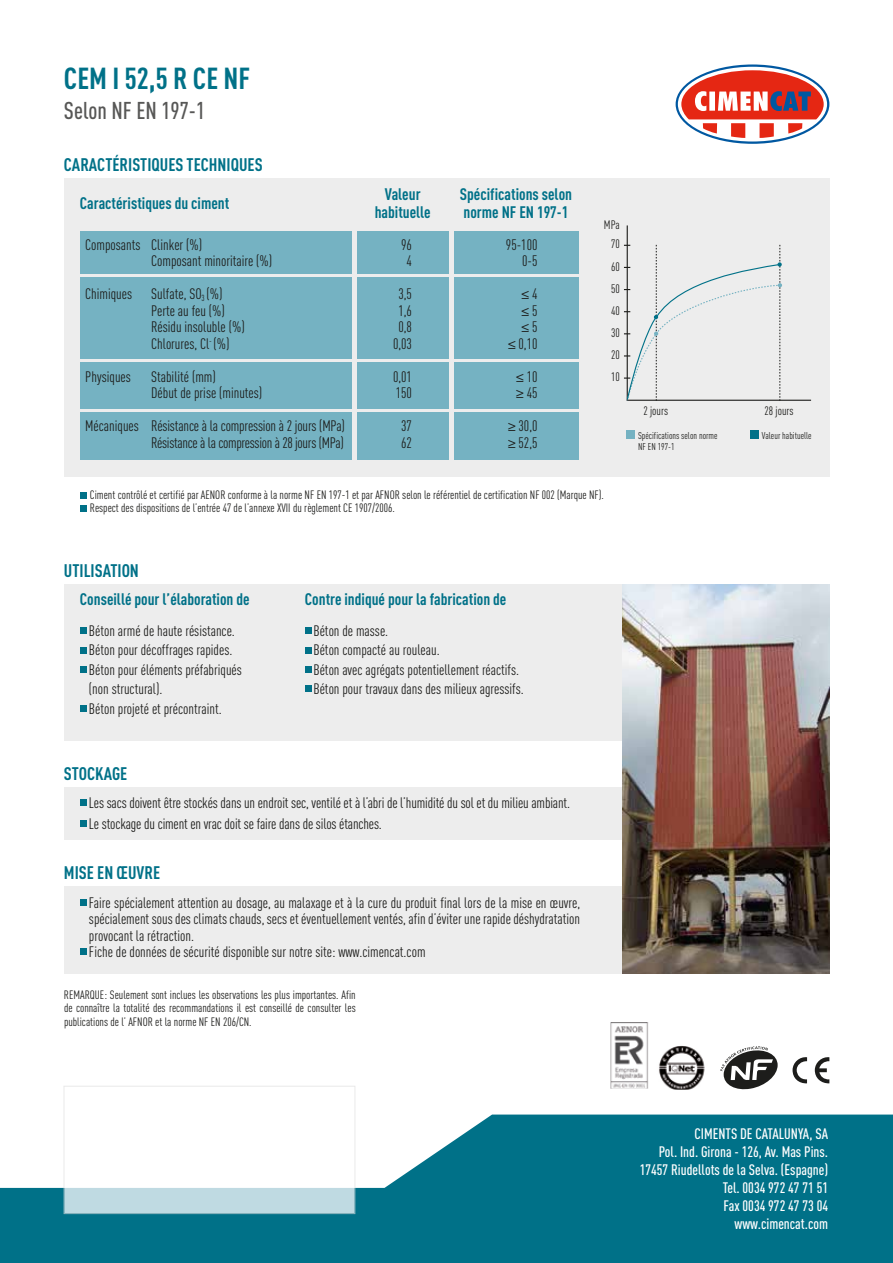
<style>
.page{position:relative;width:893px;height:1263px;background:#fff}
.page>*{position:absolute;margin:0;border:0;box-sizing:border-box;transform-origin:0 0}
.t1{font:700 30px "DIN Cond";color:#007188}
.t2{font:500 24px "DIN Cond";color:#575756}
.t3{font:700 18px "DIN Cond";color:#007188}
.t4{font:700 16.5px/18px "DIN Cond";color:#007188;text-align:center}
.t5{font:15px/16.5px "DIN Cond";color:#1d1d1b}
.t6{font:500 15px/18px "DIN Cond";color:#fff;text-align:right}
.t7{font:12.15px/22.2px "DIN Cond";color:#1d1d1b;text-align:center}
.t8{font:12px/13.5px "DIN Cond";color:#1d1d1b;text-align:justify}
.t9{font:9.75px/11.7px "DIN Cond";color:#1d1d1b}
</style>
<div class="page">
<div style="left:64px;top:179px;width:765px;height:298px;background:#ededed"></div>
<div style="left:64px;top:584px;width:765px;height:157px;background:#ededed"></div>
<div style="left:64px;top:787px;width:765px;height:53px;background:#ededed"></div>
<div style="left:64px;top:886px;width:765px;height:87px;background:#ededed"></div>
<div style="left:80px;top:232px;width:271px;height:228px;background:#75b2c2"></div>
<div style="left:454px;top:232px;width:125px;height:228px;background:#75b2c2"></div>
<div style="left:357px;top:232px;width:91px;height:228px;background:#75b2c2"></div>
<hr style="left:80px;top:274px;width:503px;height:2px;background:#ededed">
<hr style="left:79px;top:359px;width:503px;height:3px;background:#ededed">
<hr style="left:80px;top:409px;width:503px;height:3px;background:#ededed">
<img style="left:622px;top:585px;width:207px;height:388px">
<svg style="left:676px;top:64px;width:153px;height:80px"></svg>
<div style="left:80px;top:627px;width:6px;height:7px;background:#007188"></div>
<div style="left:80px;top:492px;width:6px;height:7px;background:#007188"></div>
<div style="left:80px;top:505px;width:6px;height:7px;background:#007188"></div>
<svg style="left:80px;top:799px;width:6px;height:6px"></svg>
<div style="left:80px;top:820px;width:6px;height:7px;background:#007188"></div>
<div style="left:80px;top:899px;width:6px;height:7px;background:#007188"></div>
<div style="left:305px;top:627px;width:6px;height:7px;background:#007188"></div>
<svg style="left:80px;top:647px;width:6px;height:6px"></svg>
<svg style="left:305px;top:647px;width:6px;height:6px"></svg>
<div style="left:80px;top:666px;width:6px;height:7px;background:#007188"></div>
<svg style="left:80px;top:705px;width:6px;height:6px"></svg>
<svg style="left:80px;top:949px;width:6px;height:6px"></svg>
<svg style="left:305px;top:667px;width:6px;height:6px"></svg>
<svg style="left:305px;top:686px;width:6px;height:6px"></svg>
<svg style="left:0;top:1114px;width:893px;height:149px;background:#1b8094"></svg>
<svg style="left:64px;top:1086px;width:291px;height:128px"></svg>
<div style="left:626px;top:430px;width:9px;height:9px;background:#75b2c2"></div>
<div style="left:750px;top:430px;width:9px;height:9px;background:#007188"></div>
<hr style="left:627px;top:225px;width:1px;height:176px;background:#1d1d1b">
<hr style="left:627px;top:400px;width:184px;height:1px;background:#1d1d1b">
<svg style="left:624px;top:245px;width:158px;height:156px"></svg>
<svg style="left:792px;top:1057px;width:37px;height:27px"></svg>
<svg style="left:720px;top:1046px;width:58px;height:44px"></svg>
<img style="left:610px;top:1022px;width:95px;height:68px">
<h1 class="t1" style="left:64px;top:60px;width:188px">CEM I 52,5 R CE NF</h1>
<h2 class="t2" style="left:64px;top:97px;width:143px">Selon NF EN 197-1</h2>
<p class="t3" style="left:64px;top:154px;width:200px">CARACTÉRISTIQUES TECHNIQUES</p>
<p class="t4" style="left:80px;top:193px;width:151px">Caractéristiques du ciment</p>
<p class="t5" style="left:151px;top:236px;width:122px;text-indent:-66px">Composants Clinker (%)<br>Composant minoritaire (%)</p>
<p class="t5" style="left:85px;top:286px;width:48px">Chimiques</p>
<p class="t5" style="left:151px;top:286px;width:95px">Sulfate, SO<sub>3</sub> (%)<br>Perte au feu (%)<br>Résidu insoluble (%)<br>Chlorures, Cl<sup>-</sup> (%)</p>
<p class="t5" style="left:85px;top:368px;width:47px">Physiques</p>
<p class="t5" style="left:151px;top:368px;width:112px">Stabilité (mm)<br>Début de prise (minutes)</p>
<p class="t5" style="left:85px;top:418px;width:261px;text-align:right">Mécaniques Résistance à la compression à 2 jours (MPa)<br>Résistance à la compression à 28 jours (MPa)</p>
<p class="t4" style="left:375px;top:185px;width:58px">Valeur habituelle</p>
<p class="t4" style="left:460px;top:185px;width:114px;text-align:left">Spécifications selon norme NF EN 197-1</p>
<p class="t5" style="left:401px;top:236px;width:12px;text-align:center">96<br>4</p>
<p class="t5" style="left:393px;top:286px;width:21px;text-align:center">3,5<br>1,6<br>0,8<br>0,03</p>
<p class="t5" style="left:393px;top:368px;width:21px">0,01<br>150</p>
<p class="t5" style="left:401px;top:418px;width:12px">37<br>62</p>
<p class="t5" style="left:506px;top:236px;width:33px;text-align:right">95-100<br>0-5</p>
<p class="t5" style="left:507px;top:286px;width:32px;text-align:right">≤ 4<br>≤ 5<br>≤ 5<br>≤ 0,10</p>
<p class="t5" style="left:516px;top:368px;width:23px">≤ 10 ≥ 45</p>
<p class="t5" style="left:507px;top:418px;width:32px">≥ 30,0 ≥ 52,5</p>
<p class="t7" style="left:604px;top:215px;width:17px;line-height:19px">MPa<br>70</p>
<p class="t7" style="left:611px;top:255px;width:10px;text-align:justify">60<br>50<br>40<br>30<br>20<br>10</p>
<p class="t8" style="left:90px;top:488px;width:515px">Ciment contrôlé et certifié par AENOR conforme à la norme NF EN 197-1 et par AFNOR selon le référentiel de certification NF 002 (Marque NF).</p>
<p class="t8" style="left:90px;top:501px;width:306px">Respect des dispositions de l’entrée 47 de l’annexe XVII du règlement CE 1907/2006.</p>
<p class="t7" style="left:643px;top:400px;width:26px">2 jours</p>
<p class="t7" style="left:764px;top:400px;width:31px">28 jours</p>
<p class="t9" style="left:638px;top:429px;width:81px">Spécifications selon norme<br>NF EN 197-1</p>
<p class="t9" style="left:762px;top:429px;width:51px">Valeur habituelle</p>
<p class="t3" style="left:64px;top:560px;width:76px">UTILISATION</p>
<p class="t4" style="left:80px;top:590px;width:171px">Conseillé pour l’élaboration de</p>
<p class="t4" style="left:305px;top:590px;width:203px">Contre indiqué pour la fabrication de</p>
<p class="t5" style="left:89px;top:621px;width:154px;line-height:19.5px">Béton armé de haute résistance.<br>Béton pour décoffrages rapides.<br>Béton pour éléments préfabriqués (non structural).<br>Béton projeté et précontraint.</p>
<p class="t5" style="left:313px;top:621px;width:212px;line-height:19.5px">Béton de masse.<br>Béton compacté au rouleau.<br>Béton avec agrégats potentiellement réactifs.<br>Béton pour travaux dans des milieux agressifs.</p>
<p class="t3" style="left:64px;top:763px;width:65px">STOCKAGE</p>
<p class="t5" style="left:89px;top:792px;width:483px;line-height:21px">Les sacs doivent être stockés dans un endroit sec, ventilé et à l’abri de l’humidité du sol et du milieu ambiant.<br>Le stockage du ciment en vrac doit se faire dans de silos étanches.</p>
<p class="t3" style="left:64px;top:861px;width:98px">MISE EN ŒUVRE</p>
<p class="t5" style="left:89px;top:894px;width:493px">Faire spécialement attention au dosage, au malaxage et à la cure du produit final lors de la mise en œuvre, spécialement sous des climats chauds, secs et éventuellement ventés, afin d’éviter une rapide déshydratation provocant la rétraction.<br>Fiche de données de sécurité disponible sur notre site: www.cimencat.com</p>
<p class="t8" style="left:64px;top:988px;width:293px">REMARQUE: Seulement sont inclues les observations les plus importantes. Afin de connaître la totalité des recommandations il est conseillé de consulter les publications de l’ AFNOR et la norme NF EN 206/CN.</p>
<p class="t6" style="left:640px;top:1125px;width:190px">CIMENTS DE CATALUNYA, SA<br>Pol. Ind. Girona - 126, Av. Mas Pins.<br>17457 Riudellots de la Selva. (Espagne)<br>Tel. 0034 972 47 71 51<br>Fax 0034 972 47 73 04 www.cimencat.com</p>
</div>
